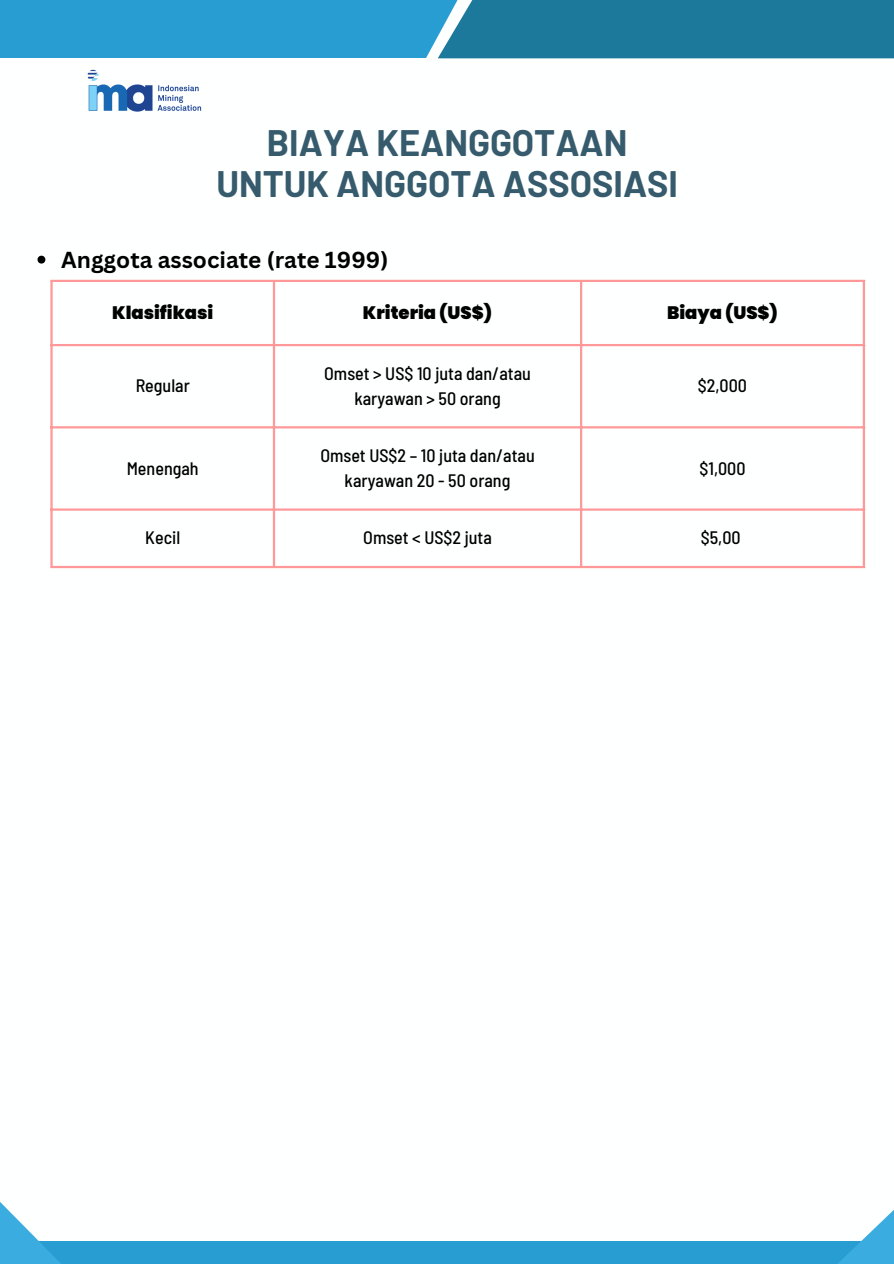
<style>
.page{position:relative;width:894px;height:1264px;background:#fff}
.page>*{position:absolute;margin:0;border:0;box-sizing:border-box;transform-origin:0 0}
.t1{font:700 36px/40.5px "Barlow";color:#365b6d;text-align:center}
.t2{font:700 22.5px "Canva Sans";color:#000}
.t3{font:500 semi-condensed 18px "Barlow";color:#000}
.t4{font:900 18px "Poppins";color:#000}
</style>
<div class="page">
<div style="left:0;top:1240px;width:893px;height:23px;background:#289dd2"></div>
<div style="left:0;top:0;width:475px;height:58px;background:#289dd2"></div>
<div style="left:437px;top:0;width:456px;height:58px;background:#1c799b"></div>
<svg style="left:665px;top:1210px;width:228px;height:53px"></svg>
<svg style="left:0;top:1202px;width:222px;height:61px"></svg>
<img style="left:87px;top:69px;width:115px;height:43px">
<hr style="left:50px;top:282px;width:3px;height:284px;background:#f99">
<hr style="left:273px;top:282px;width:2px;height:284px;background:#f99">
<hr style="left:580px;top:282px;width:2px;height:284px;background:#f99">
<hr style="left:862px;top:282px;width:2px;height:284px;background:#f99">
<hr style="left:50px;top:280px;width:814px;height:2px;background:#f99">
<hr style="left:50px;top:344px;width:814px;height:2px;background:#f99">
<hr style="left:50px;top:426px;width:814px;height:2px;background:#f99">
<hr style="left:50px;top:508px;width:814px;height:2px;background:#f99">
<hr style="left:50px;top:566px;width:814px;height:2px;background:#f99">
<svg style="left:37px;top:256px;width:8px;height:7px"></svg>
<p class="t1" style="left:216px;top:121px;width:463px">BIAYA KEANGGOTAAN<br>UNTUK ANGGOTA ASSOSIASI</p>
<p class="t2" style="left:61px;top:244px;width:328px">Anggota associate (rate 1999)</p>
<p class="t4" style="left:112px;top:300px;width:103px">Klasifikasi</p>
<p class="t4" style="left:363px;top:300px;width:131px">Kriteria (US$)</p>
<p class="t4" style="left:667px;top:300px;width:112px">Biaya (US$)</p>
<p class="t3" style="left:136px;top:374px;width:56px">Regular</p>
<p class="t3" style="left:127px;top:456px;width:73px">Menengah</p>
<p class="t3" style="left:324px;top:362px;width:208px">Omset &gt; US$ 10 juta dan/atau</p>
<p class="t3" style="left:354px;top:387px;width:148px">karyawan &gt; 50 orang</p>
<p class="t3" style="left:320px;top:444px;width:216px">Omset US$2 – 10 juta dan/atau</p>
<p class="t3" style="left:344px;top:469px;width:167px">karyawan 20 - 50 orang</p>
<p class="t3" style="left:697px;top:374px;width:51px">$2,000</p>
<p class="t3" style="left:699px;top:456px;width:47px">$1,000</p>
<p class="t3" style="left:145px;top:526px;width:36px">Kecil</p>
<p class="t3" style="left:363px;top:526px;width:130px">Omset &lt; US$2 juta</p>
<p class="t3" style="left:700px;top:526px;width:41px">$5,00</p>
</div>
